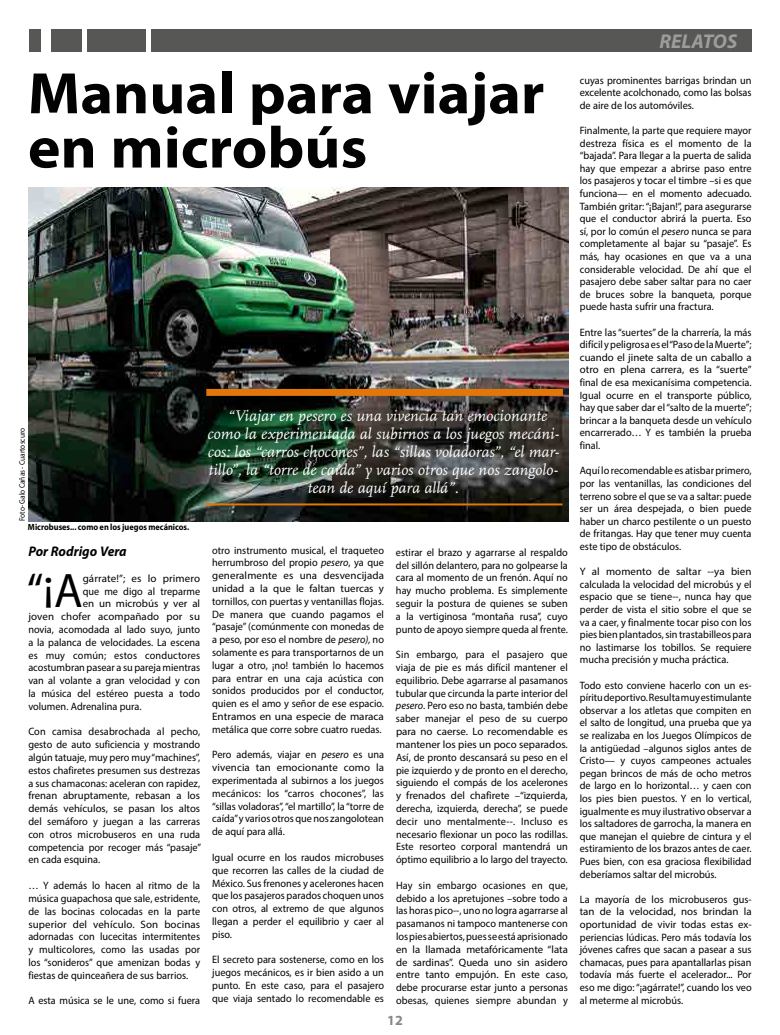
<style>
.page{position:relative;width:780px;height:1035px;background:#fff}
.page>*{position:absolute;margin:0;border:0;box-sizing:border-box;transform-origin:0 0}
.t1{font:700 58.9px/54.3px "Myriad Pro";color:#020203;scale:1.05 1}
.t2{font:48.7px "Myriad Pro";color:#000;scale:.96 1}
.t3{font:italic 700 20px "Myriad Pro";color:#9d9d9c}
.t4{font:italic 16px/18px "Scala";color:#fff;text-align:center}
.t5{font:italic 700 14px "Myriad Pro";color:#000;scale:.96 1}
.t6{font:700 14px "Myriad Pro";color:#878786}
.t7{font:10.7px/12.8px "Myriad Pro";color:#000;text-align:justify;scale:.96 1}
.t8{font:10.7px/12.6px "Myriad Pro";color:#000;text-align:justify}
.t9{font:700 9px "Myriad Pro";color:#000;scale:.92 1}
.t10{font:8px "Myriad Pro";color:#000;scale:.92 1}
.s1{font-style:italic}
</style>
<div class="page">
<div style="left:256px;top:29px;width:495px;height:22px;background:#575756"></div>
<div style="left:152px;top:29px;width:104px;height:22px;background:#575756"></div>
<div style="left:87px;top:29px;width:59px;height:22px;background:#575756"></div>
<div style="left:51px;top:29px;width:30px;height:22px;background:#575756"></div>
<div style="left:29px;top:29px;width:11px;height:22px;background:#575756"></div>
<img style="left:28px;top:187px;width:541px;height:334px">
<div style="left:206px;top:389px;width:357px;height:7px;background:#e2760a"></div>
<hr style="left:206px;top:503px;width:356px;height:2px;background:#e2760a">
<h1 class="t1" style="left:28px;top:68px;width:493px">Manual para viajar en microbús</h1>
<p class="t10" style="left:18px;top:521px;width:103px;rotate:-90deg">Foto- Galo Cañas - Cuartoscuro</p>
<p class="t4" style="left:207px;top:408px;width:352px">“Viajar en pesero es una vivencia tan emocionante como la experimentada al subirnos a los juegos mecáni&shy;cos: los “carros chocones”, las “sillas voladoras”, “el mar&shy;tillo”, la “torre de caída” y varios otros que nos zangolo&shy;tean de aquí para allá”.</p>
<p class="t9" style="left:28px;top:523px;width:177px">Microbuses... como en los juegos mecánicos.</p>
<h3 class="t5" style="left:28px;top:546px;width:104px">Por Rodrigo Vera</h3>
<h2 class="t2" style="left:27px;top:567px;width:60px">“<sup>¡</sup>A</h2>
<p class="t8" style="left:83px;top:572px;width:119px">gárrate!”; es lo primero</p>
<p class="t7" style="left:83px;top:585px;width:124px">que me digo al treparme</p>
<p class="t8" style="left:83px;top:598px;width:119px">en un microbús y ver al</p>
<p class="t8" style="left:28px;top:610px;width:173px">joven chofer acompañado por su</p>
<p class="t7" style="left:28px;top:623px;width:180px">novia, acomodada al lado suyo, junto</p>
<p class="t7" style="left:28px;top:636px;width:180px">a la palanca de velocidades. La escena</p>
<p class="t7" style="left:28px;top:649px;width:180px">es muy común; estos conductores</p>
<p class="t7" style="left:28px;top:662px;width:180px">acostumbran pasear a su pareja mientras</p>
<p class="t7" style="left:28px;top:674px;width:180px">van al volante a gran velocidad y con</p>
<p class="t7" style="left:28px;top:687px;width:180px">la música del estéreo puesta a todo</p>
<p class="t7" style="left:28px;top:700px;width:119px">volumen. Adrenalina pura.</p>
<p class="t7" style="left:28px;top:726px;width:181px">Con camisa desabrochada al pecho, gesto de auto suficiencia y mostrando algún tatuaje, muy pero muy “machines”, estos chafiretes presumen sus destrezas a sus chamaconas: aceleran con rapidez, frenan abruptamente, rebasan a los demás vehículos, se pasan los altos del semáforo y juegan a las carreras con otros microbuseros en una ruda competencia por recoger más “pasaje” en cada esquina.</p>
<p class="t7" style="left:28px;top:879px;width:180px">… Y además lo hacen al ritmo de la música guapachosa que sale, estridente, de las bocinas colocadas en la parte superior del vehículo. Son bocinas adornadas con lucecitas intermitentes y multicolores, como las usadas por los “sonideros” que amenizan bodas y fiestas de quinceañera de sus barrios.</p>
<p class="t7" style="left:28px;top:994px;width:180px">A esta música se le une, como si fuera</p>
<p class="t7" style="left:212px;top:544px;width:180px">otro instrumento musical, el traqueteo herrumbroso del propio <span class="s1">pesero</span>, ya que generalmente es una desvencijada unidad a la que le faltan tuercas y tornillos, con puertas y ventanillas flojas.<br>De manera que cuando pagamos el “pasaje” (comúnmente con monedas de a peso, por eso el nombre de <span class="s1">pesero),</span> no solamente es para transportarnos de un lugar a otro, ¡no! también lo hacemos para entrar en una caja acústica con sonidos producidos por el conductor, quien es el amo y señor de ese espacio.<br>Entramos en una especie de maraca metálica que corre sobre cuatro ruedas.</p>
<p class="t7" style="left:212px;top:749px;width:180px">Pero además, viajar en <span class="s1">pesero</span> es una vivencia tan emocionante como la experimentada al subirnos a los juegos mecánicos: los “carros chocones”, las “sillas voladoras”, “el martillo”, la “torre de caída” y varios otros que nos zangolotean de aquí para allá.</p>
<p class="t7" style="left:212px;top:851px;width:180px">Igual ocurre en los raudos microbuses que recorren las calles de la ciudad de México. Sus frenones y acelerones hacen que los pasajeros parados choquen unos con otros, al extremo de que algunos llegan a perder el equilibrio y caer al piso.</p>
<p class="t7" style="left:212px;top:953px;width:180px">El secreto para sostenerse, como en los juegos mecánicos, es ir bien asido a un punto. En este caso, para el pasajero que viaja sentado lo recomendable es</p>
<p class="t7" style="left:396px;top:546px;width:180px">estirar el brazo y agarrarse al respaldo del sillón delantero, para no golpearse la cara al momento de un frenón. Aquí no hay mucho problema. Es simplemente seguir la postura de quienes se suben a la vertiginosa “montaña rusa”, cuyo punto de apoyo siempre queda al frente.</p>
<p class="t7" style="left:396px;top:648px;width:180px">Sin embargo, para el pasajero que viaja de pie es más difícil mantener el equilibrio. Debe agarrarse al pasamanos tubular que circunda la parte interior del <span class="s1">pesero</span>. Pero eso no basta, también debe saber manejar el peso de su cuerpo para no caerse. Lo recomendable es mantener los pies un poco separados.<br>Así, de pronto descansará su peso en el pie izquierdo y de pronto en el derecho, siguiendo el compás de los acelerones y frenados del chafirete –“izquierda, derecha, izquierda, derecha”, se puede decir uno mentalmente--. Incluso es necesario flexionar un poco las rodillas.<br>Este resorteo corporal mantendrá un óptimo equilibrio a lo largo del trayecto.</p>
<p class="t7" style="left:396px;top:879px;width:180px">Hay sin embargo ocasiones en que, debido a los apretujones –sobre todo a las horas pico--, uno no logra agarrarse al pasamanos ni tampoco mantenerse con los pies abiertos, pues se está aprisionado en la llamada metafóricamente “lata de sardinas”. Queda uno sin asidero entre tanto empujón. En este caso, debe procurarse estar junto a personas obesas, quienes siempre abundan y</p>
<h3 class="t6" style="left:387px;top:1013px;width:17px">12</h3>
<h3 class="t3" style="left:659px;top:33px;width:79px">RELATOS</h3>
<p class="t7" style="left:579px;top:74px;width:180px">cuyas prominentes barrigas brindan un excelente acolchonado, como las bolsas de aire de los automóviles.</p>
<p class="t7" style="left:579px;top:124px;width:180px">Finalmente, la parte que requiere mayor destreza física es el momento de la “bajada”. Para llegar a la puerta de salida hay que empezar a abrirse paso entre los pasajeros y tocar el timbre –si es que funciona— en el momento adecuado.<br>También gritar: “¡Bajan!”, para asegurarse que el conductor abrirá la puerta. Eso sí, por lo común el <span class="s1">pesero</span> nunca se para completamente al bajar su “pasaje”. Es más, hay ocasiones en que va a una considerable velocidad. De ahí que el pasajero debe saber saltar para no caer de bruces sobre la banqueta, porque puede hasta sufrir una fractura.</p>
<p class="t7" style="left:579px;top:326px;width:180px">Entre las “suertes” de la charrería, la más difícil y peligrosa es el “Paso de la Muerte”; cuando el jinete salta de un caballo a otro en plena carrera, es la “suerte” final de esa mexicanísima competencia.<br>Igual ocurre en el transporte público, hay que saber dar el “salto de la muerte”; brincar a la banqueta desde un vehículo encarrerado… Y es también la prueba final.</p>
<p class="t7" style="left:579px;top:465px;width:180px">Aquí lo recomendable es atisbar primero, por las ventanillas, las condiciones del terreno sobre el que se va a saltar: puede ser un área despejada, o bien puede haber un charco pestilente o un puesto de fritangas. Hay que tener muy cuenta este tipo de obstáculos.</p>
<p class="t8" style="left:579px;top:565px;width:173px">Y al momento de saltar --ya bien calculada la velocidad del microbús y el espacio que se tiene--, nunca hay que perder de vista el sitio sobre el que se va a caer, y finalmente tocar piso con los pies bien plantados, sin trastabilleos para no lastimarse los tobillos. Se requiere mucha precisión y mucha práctica.</p>
<p class="t7" style="left:579px;top:679px;width:180px">Todo esto conviene hacerlo con un es&shy;píritu deportivo. Resulta muy estimulante observar a los atletas que compiten en el salto de longitud, una prueba que ya se realizaba en los Juegos Olímpicos de la antigüedad –algunos siglos antes de Cristo— y cuyos campeones actuales pegan brincos de más de ocho metros de largo en lo horizontal… y caen con los pies bien puestos. Y en lo vertical, igualmente es muy ilustrativo observar a los saltadores de garrocha, la manera en que manejan el quiebre de cintura y el estiramiento de los brazos antes de caer.<br>Pues bien, con esa graciosa flexibilidad deberíamos saltar del microbús.</p>
<p class="t7" style="left:579px;top:893px;width:180px">La mayoría de los microbuseros gus&shy;tan de la velocidad, nos brindan la oportunidad de vivir todas estas ex&shy;periencias lúdicas. Pero más todavía los jóvenes cafres que sacan a pasear a sus chamacas, pues para apantallarlas pisan todavía más fuerte el acelerador... Por eso me digo: “¡agárrate!”, cuando los veo al meterme al microbús.</p>
</div>
